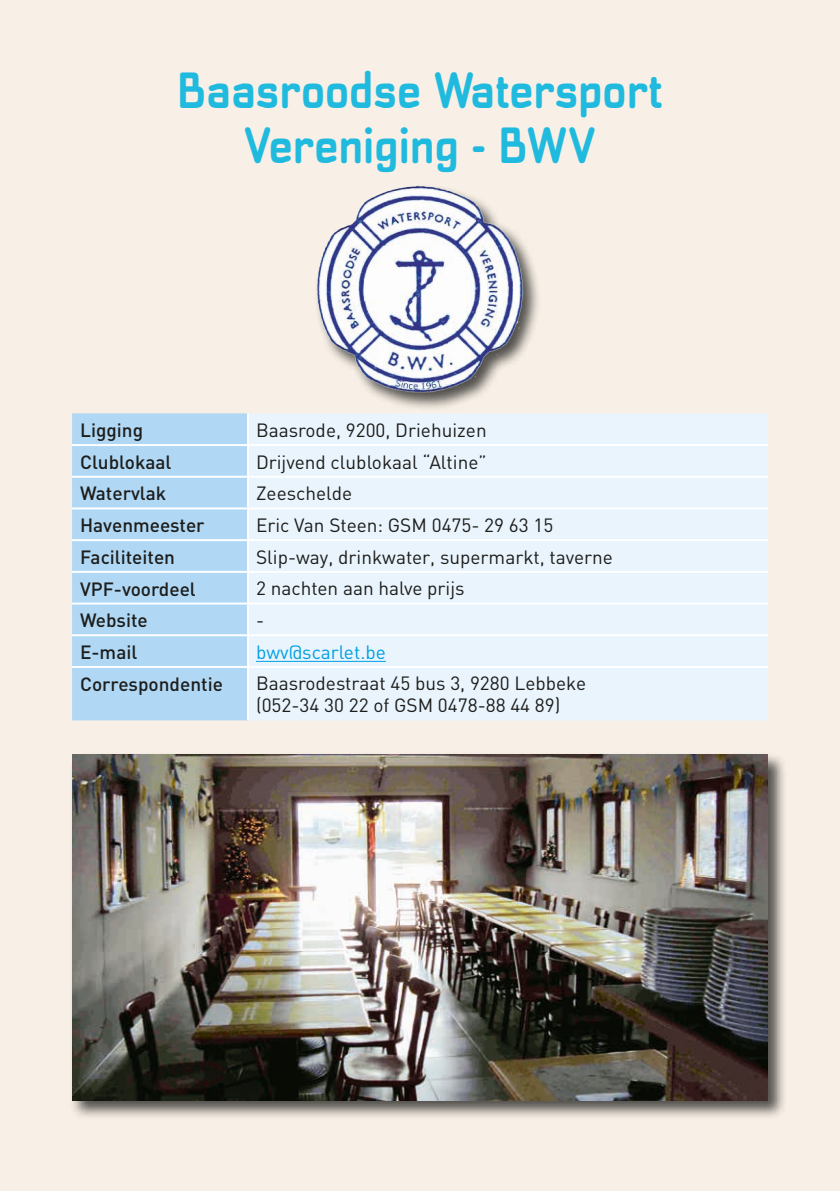
<style>
.page{position:relative;width:840px;height:1191px;background:#fff}
.page>*{position:absolute;margin:0;border:0;box-sizing:border-box;transform-origin:0 0}
.t1{font:700 48px/55.2px "Transmute Rg";color:#20badf;text-align:center}
.t2{font:19px/22px "DIN";color:#1d1d1b}
.t3{font:500 19px "DIN";color:#1d1d1b}
.t4{font:19px "DIN";color:#009fe3}
</style>
<div class="page">
<div style="left:0;top:0;width:839px;height:1191px;background:#f8f0e6"></div>
<div style="left:314px;top:184px;width:227px;height:227px;background:#1d1d1b;opacity:.75"></div>
<img style="left:312px;top:184px;width:215px;height:211px">
<div style="left:72px;top:413px;width:175px;height:307px;background:#b0d8f5"></div>
<div style="left:249px;top:413px;width:518px;height:307px;background:#e9f4fd"></div>
<hr style="left:247px;top:413px;width:2px;height:31px;background:#fff">
<hr style="left:72px;top:444px;width:176px;height:2px;background:#fff">
<hr style="left:248px;top:444px;width:519px;height:2px;background:#fff">
<hr style="left:247px;top:446px;width:2px;height:30px;background:#fff">
<hr style="left:72px;top:476px;width:176px;height:2px;background:#fff">
<hr style="left:248px;top:476px;width:519px;height:2px;background:#fff">
<hr style="left:247px;top:478px;width:2px;height:29px;background:#fff">
<hr style="left:72px;top:507px;width:176px;height:2px;background:#fff">
<hr style="left:248px;top:507px;width:519px;height:2px;background:#fff">
<hr style="left:247px;top:509px;width:2px;height:30px;background:#fff">
<hr style="left:72px;top:539px;width:176px;height:2px;background:#fff">
<hr style="left:248px;top:539px;width:519px;height:2px;background:#fff">
<hr style="left:247px;top:541px;width:2px;height:30px;background:#fff">
<hr style="left:72px;top:571px;width:176px;height:2px;background:#fff">
<hr style="left:248px;top:571px;width:519px;height:2px;background:#fff">
<hr style="left:247px;top:573px;width:2px;height:29px;background:#fff">
<hr style="left:72px;top:602px;width:176px;height:2px;background:#fff">
<hr style="left:248px;top:602px;width:519px;height:2px;background:#fff">
<hr style="left:247px;top:604px;width:2px;height:30px;background:#fff">
<hr style="left:72px;top:634px;width:176px;height:2px;background:#fff">
<hr style="left:248px;top:634px;width:519px;height:2px;background:#fff">
<hr style="left:247px;top:636px;width:2px;height:30px;background:#fff">
<hr style="left:72px;top:666px;width:176px;height:2px;background:#fff">
<hr style="left:248px;top:666px;width:519px;height:2px;background:#fff">
<hr style="left:247px;top:668px;width:2px;height:52px;background:#fff">
<hr style="left:256px;top:661px;width:130px;height:1px;background:#009fe3">
<div style="left:69px;top:751px;width:717px;height:368px;background:#1d1d1b;opacity:.75"></div>
<img style="left:72px;top:754px;width:695px;height:346px">
<h1 class="t1" style="left:177px;top:62px;width:486px">Baasroodse Watersport<br>Vereniging - BWV</h1>
<p class="t3" style="left:80px;top:418px;width:65px">Ligging</p>
<p class="t2" style="left:256px;top:418px;width:232px">Baasrode, 9200, Driehuizen</p>
<p class="t3" style="left:80px;top:450px;width:93px">Clublokaal</p>
<p class="t2" style="left:256px;top:450px;width:232px">Drijvend clublokaal “Altine”</p>
<p class="t3" style="left:80px;top:481px;width:88px">Watervlak</p>
<p class="t2" style="left:256px;top:482px;width:98px">Zeeschelde</p>
<p class="t3" style="left:80px;top:513px;width:126px">Havenmeester</p>
<p class="t2" style="left:256px;top:514px;width:299px">Eric Van Steen: GSM 0475- 29 63 15</p>
<p class="t3" style="left:80px;top:545px;width:96px">Faciliteiten</p>
<p class="t2" style="left:256px;top:545px;width:358px">Slip-way, drinkwater, supermarkt, taverne</p>
<p class="t3" style="left:80px;top:576px;width:117px">VPF-voordeel</p>
<p class="t2" style="left:256px;top:577px;width:210px">2 nachten aan halve prijs</p>
<p class="t3" style="left:80px;top:608px;width:69px">Website</p>
<p class="t2" style="left:256px;top:609px;width:10px">-</p>
<p class="t3" style="left:80px;top:640px;width:59px">E-mail</p>
<p class="t4" style="left:256px;top:640px;width:131px">bwv@scarlet.be</p>
<p class="t3" style="left:80px;top:671px;width:144px">Correspondentie</p>
<p class="t2" style="left:256px;top:672px;width:331px">Baasrodestraat 45 bus 3, 9280 Lebbeke (052-34 30 22 of GSM 0478-88 44 89)</p>
</div>
